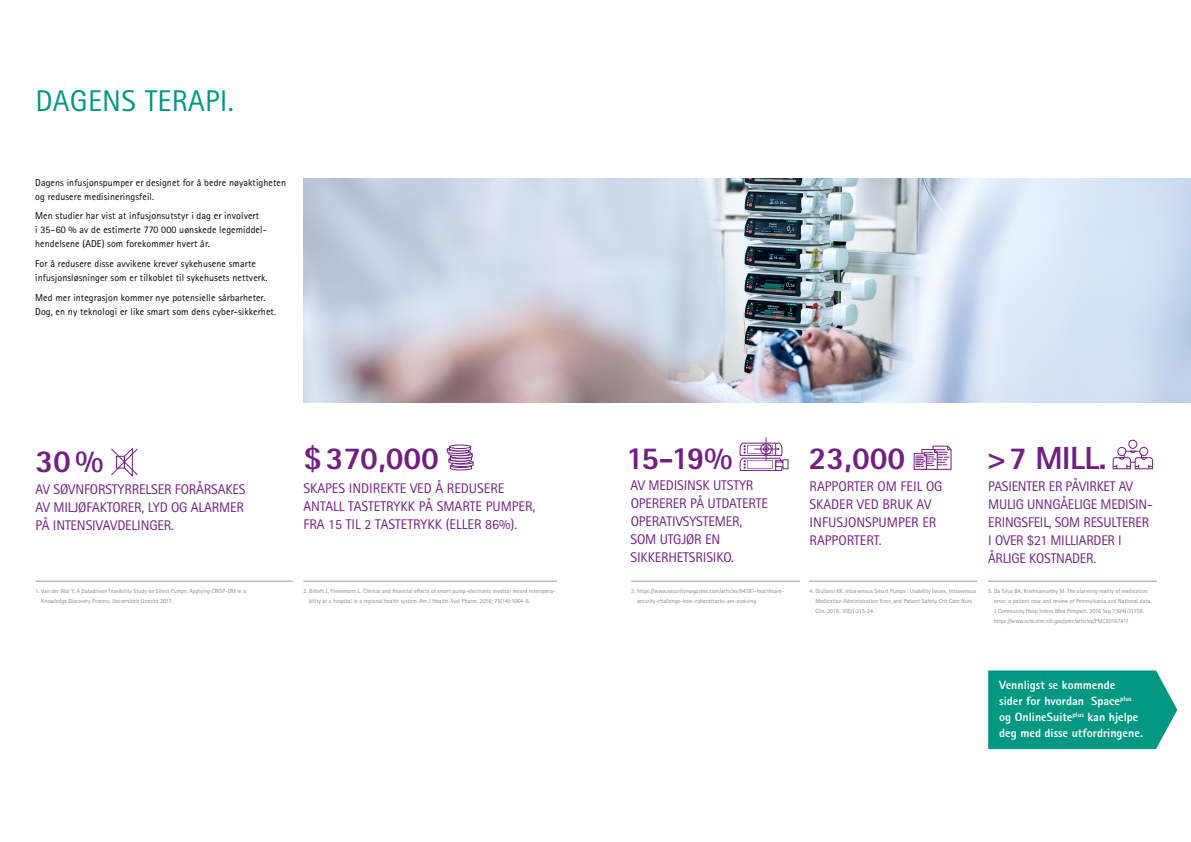
<style>
.page{position:relative;width:1191px;height:842px;background:#fff}
.page>*{position:absolute;margin:0;border:0;box-sizing:border-box;transform-origin:0 0}
.t1{font:800 32px "Rotis Sans Serif Pro";color:#712082}
.Headline{font:30px "Rotis Sans Serif Pro";letter-spacing:.01em;color:#009881}
.t2{font:14px/18px "Rotis Sans Serif Pro";letter-spacing:-.01em;color:#712082}
.t3{font:800 12px/16px "Rotis Sans Serif Pro";color:#fff}
.t4{font:10px/14px "Rotis Sans Serif Pro";letter-spacing:.01em;color:#000}
.t5{font:6px/10px "Rotis Sans Serif Pro";color:#878786}
</style>
<div class="page">
<svg style="left:446px;top:446px;width:28px;height:25px"></svg>
<hr style="left:449px;top:445px;width:22px;height:3px;background:#fff;border-radius:50%">
<div style="left:449px;top:444px;width:22px;height:5px;border:1px solid #712082;border-radius:50%"></div>
<svg style="left:913px;top:445px;width:39px;height:25px"></svg>
<svg style="left:111px;top:447px;width:27px;height:30px"></svg>
<hr style="left:35px;top:581px;width:258px;height:1px;background:#9c9d9d">
<hr style="left:303px;top:581px;width:254px;height:1px;background:#9c9d9d">
<hr style="left:809px;top:581px;width:168px;height:1px;background:#9c9d9d">
<div style="left:1128px;top:440px;width:9px;height:9px;border:1px solid #712082;border-radius:50%"></div>
<div style="left:1117px;top:447px;width:9px;height:9px;border:1px solid #712082;border-radius:50%"></div>
<hr style="left:988px;top:581px;width:169px;height:1px;background:#9c9d9d">
<div style="left:1139px;top:447px;width:9px;height:9px;border:1px solid #712082;border-radius:50%"></div>
<svg style="left:1112px;top:450px;width:41px;height:20px"></svg>
<hr style="left:631px;top:581px;width:169px;height:1px;background:#9c9d9d">
<svg style="left:988px;top:670px;width:189px;height:79px;background:#0f9e88"></svg>
<img style="left:303px;top:179px;width:888px;height:224px">
<svg style="left:739px;top:437px;width:49px;height:34px"></svg>
<p class="Headline" style="left:35px;top:83px;width:200px">DAGENS TERAPI.</p>
<p class="t4" style="left:35px;top:175px;width:252px">Dagens infusjonspumper er designet for å bedre nøyaktigheten og redusere medisineringsfeil.</p>
<p class="t4" style="left:35px;top:209px;width:232px">Men studier har vist at infusjonsutstyr i dag er involvert<br>i 35–60 % av de estimerte 770 000 uønskede legemiddel&shy;hendelsene (ADE) som forekommer hvert år.</p>
<p class="t4" style="left:35px;top:257px;width:234px">For å redusere disse avvikene krever sykehusene smarte infusjonsløsninger som er tilkoblet til sykehusets nettverk.</p>
<p class="t4" style="left:35px;top:290px;width:242px">Med mer integrasjon kommer nye potensielle sårbarheter.<br>Dog, en ny teknologi er like smart som dens cyber-sikkerhet.</p>
<p class="t1" style="left:303px;top:438px;width:137px">$370,000</p>
<p class="t2" style="left:303px;top:479px;width:233px">SKAPES INDIREKTE VED Å REDUSERE<br>ANTALL TASTETRYKK PÅ SMARTE PUMPER,<br>FRA 15 TIL 2 TASTETRYKK (ELLER 86%).</p>
<p class="t1" style="left:626px;top:438px;width:108px">15-19%</p>
<p class="t2" style="left:630px;top:476px;width:139px">AV MEDISINSK UTSTYR<br>OPERERER PÅ UTDATERTE<br>OPERATIVSYSTEMER,<br>SOM UTGJØR EN<br>SIKKERHETSRISIKO.</p>
<p class="t5" style="left:637px;top:586px;width:149px;text-indent:-6px">3. https://www.securitymagazine.com/articles/94381-healthcare&shy;security-challenge-how-cyberattacks-are-evolving</p>
<p class="t1" style="left:808px;top:438px;width:98px">23,000</p>
<p class="t2" style="left:809px;top:478px;width:135px">RAPPORTER OM FEIL OG<br>SKADER VED BRUK AV<br>INFUSJONSPUMPER ER<br>RAPPORTERT.</p>
<p class="t1" style="left:35px;top:440px;width:70px">30%</p>
<p class="t2" style="left:35px;top:480px;width:212px">AV SØVNFORSTYRRELSER FORÅRSAKES<br>AV MILJØFAKTORER, LYD OG ALARMER<br>PÅ INTENSIVAVDELINGER.</p>
<p class="t5" style="left:41px;top:586px;width:206px;text-indent:-6px">1. Van der Wal Y. A Datadriven Feasibility Study on Silent Pumps: Applying CRISP-DM in a<br>Knowledge Discovery Process. Universiteit Utrecht 2017.</p>
<p class="t5" style="left:309px;top:586px;width:248px;text-indent:-6px">2. Biltoft J, Finnemann L. Clinical and financial effects of smart pump-electronic medical record interopera&shy;bility at a hospital in a regional health system. Am J Health-Syst Pharm. 2018; 75(14):1064-8.</p>
<p class="t5" style="left:815px;top:586px;width:162px;text-indent:-6px">4. Giuliano KK. Intravenous Smart Pumps : Usability Issues, Intravenous<br>Medication Administration Error, and Patient Safety. Crit Care Nurs<br>Clin. 2018; 30(2):215-24.</p>
<p class="t1" style="left:987px;top:438px;width:121px">&gt;7 MILL.</p>
<p class="t2" style="left:988px;top:478px;width:166px">PASIENTER ER PÅVIRKET AV<br>MULIG UNNGÅELIGE MEDISIN-<br>ERINGSFEIL, SOM RESULTERER<br>I OVER $21 MILLIARDER I<br>ÅRLIGE KOSTNADER.</p>
<p class="t5" style="left:994px;top:586px;width:159px;text-indent:-6px">5. Da Silva BA, Krishnamurthy M. The alarming reality of medication error: a patient case and review of Pennsylvania and National data.<br>J Community Hosp Intern Med Perspect. 2016 Sep 7;6(4):31758. https://www.ncbi.nlm.nih.gov/pmc/articles/PMC5016741/</p>
<p class="t3" style="left:999px;top:677px;width:145px">Vennligst se kommende<br>sider for hvordan Space<sup>plus </sup>og OnlineSuite<sup>plus</sup> kan hjelpe deg med disse utfordringene.</p>
</div>
